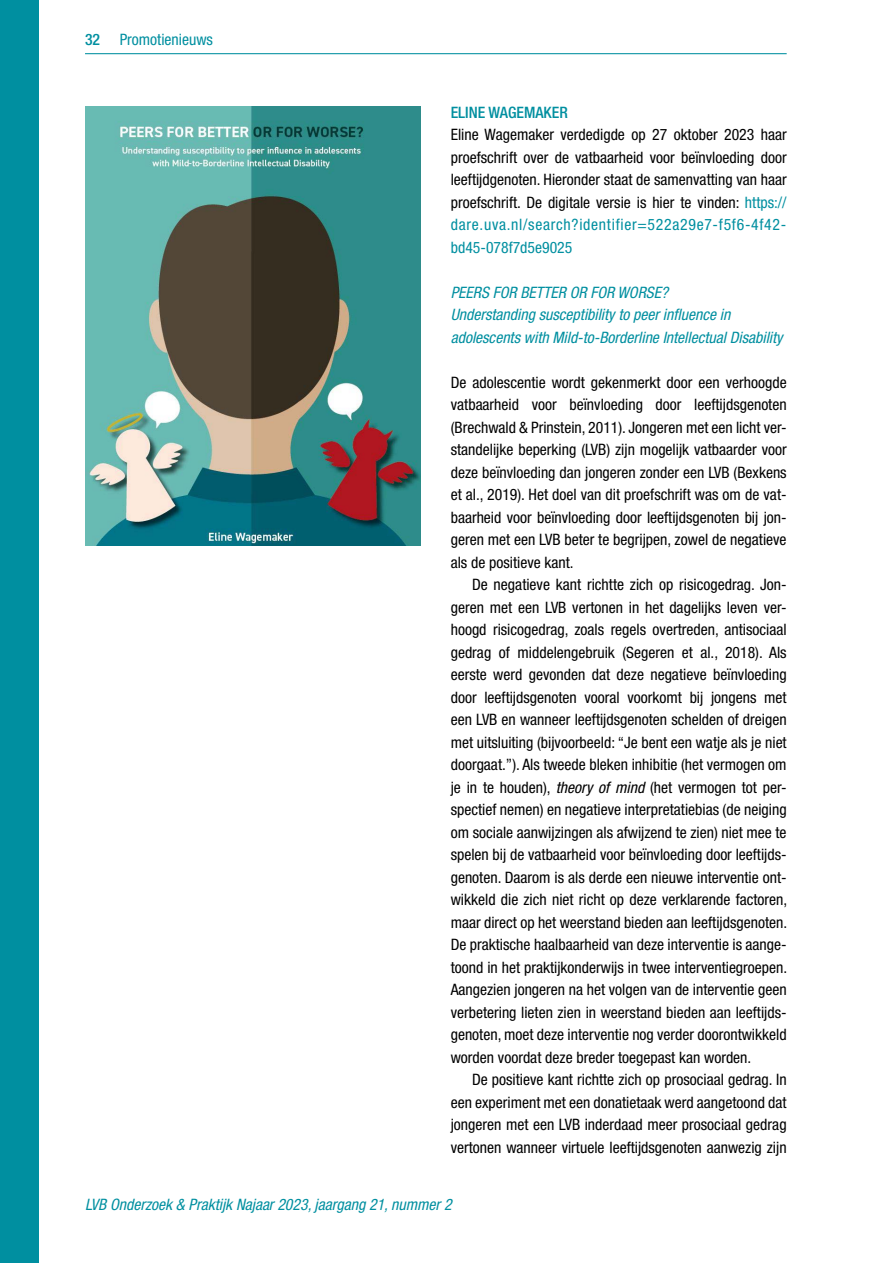
<style>
.page{position:relative;width:893px;height:1263px;background:#fff}
.page>*{position:absolute;margin:0;border:0;box-sizing:border-box;transform-origin:0 0}
.Normal_LVB_inspring{font:condensed 15.75px/22.5px "Helvetica Neue LT Std";color:#000;text-align:justify}
.Normal_LVB{font:condensed 15.75px/22.5px "Helvetica Neue LT Std";color:#000;text-align:justify}
.Normal_LVB-2{font:italic condensed 15.75px "Helvetica Neue LT Std";color:#008fa0}
.Normal_LVB-3{font:condensed 15.75px "Helvetica Neue LT Std";color:#008fa0}
.heading_2_LVB{font:500 condensed 15.75px "Helvetica Neue LT Std";color:#008fa0}
.s1{font-weight:500}
.s2{color:#008fa0}
.s3{font-style:italic}
</style>
<div class="page">
<hr style="left:85px;top:53px;width:702px;height:1px;background:#008fa0">
<div style="left:0;top:0;width:38px;height:1263px;background:#008fa0"></div>
<img style="left:85px;top:106px;width:336px;height:440px">
<p class="Normal_LVB-3" style="left:85px;top:31px;width:129px"><span class="s1">32</span> Promotienieuws</p>
<p class="heading_2_LVB" style="left:451px;top:103px;width:119px">ELINE WAGEMAKER</p>
<p class="Normal_LVB" style="left:451px;top:123px;width:337px">Eline Wagemaker verdedigde op 27 oktober 2023 haar proefschrift over de vatbaarheid voor beïnvloeding door leeftijdgenoten. Hieronder staat de samenvatting van haar proefschrift. De digitale versie is hier te vinden: <span class="s2">https:// dare.uva.nl/search?identifier=522a29e7-f5f6-4f42- bd45-078f7d5e9025</span></p>
<p class="Normal_LVB-2" style="left:451px;top:283px;width:219px">PEERS FOR BETTER OR FOR WORSE?</p>
<p class="Normal_LVB-2" style="left:451px;top:305px;width:281px">Understanding susceptibility to peer influence in</p>
<p class="Normal_LVB-2" style="left:451px;top:328px;width:333px">adolescents with Mild-to-Borderline Intellectual Disability</p>
<p class="Normal_LVB" style="left:451px;top:371px;width:337px">De adolescentie wordt gekenmerkt door een verhoogde vatbaarheid voor beïnvloeding door leeftijdsgenoten (Brechwald &amp; Prinstein, 2011). Jongeren met een licht ver&shy;standelijke beperking (LVB) zijn mogelijk vatbaarder voor deze beïnvloeding dan jongeren zonder een LVB (Bexkens et al., 2019). Het doel van dit proefschrift was om de vat&shy;baarheid voor beïnvloeding door leeftijdsgenoten bij jon&shy;geren met een LVB beter te begrijpen, zowel de negatieve als de positieve kant.</p>
<p class="Normal_LVB_inspring" style="left:451px;top:573px;width:338px;text-indent:21px">De negatieve kant richtte zich op risicogedrag. Jon&shy;geren met een LVB vertonen in het dagelijks leven ver&shy;hoogd risicogedrag, zoals regels overtreden, antisociaal gedrag of middelengebruik (Segeren et al., 2018). Als eerste werd gevonden dat deze negatieve beïnvloeding door leeftijdsgenoten vooral voorkomt bij jongens met een LVB en wanneer leeftijdsgenoten schelden of dreigen met uitsluiting (bijvoorbeeld: “Je bent een watje als je niet doorgaat.”). Als tweede bleken inhibitie (het vermogen om je in te houden), <span class="s3">theory of mind</span> (het vermogen tot per&shy;spectief nemen) en negatieve interpretatiebias (de neiging om sociale aanwijzingen als afwijzend te zien) niet mee te spelen bij de vatbaarheid voor beïnvloeding door leeftijds&shy;genoten. Daarom is als derde een nieuwe interventie ont&shy;wikkeld die zich niet richt op deze verklarende factoren, maar direct op het weerstand bieden aan leeftijdsgenoten.<br>De praktische haalbaarheid van deze interventie is aange&shy;toond in het praktijkonderwijs in twee interventiegroepen.<br>Aangezien jongeren na het volgen van de interventie geen verbetering lieten zien in weerstand bieden aan leeftijds&shy;genoten, moet deze interventie nog verder doorontwikkeld worden voordat deze breder toegepast kan worden.</p>
<p class="Normal_LVB_inspring" style="left:451px;top:1068px;width:337px;text-indent:21px">De positieve kant richtte zich op prosociaal gedrag. In een experiment met een donatietaak werd aangetoond dat jongeren met een LVB inderdaad meer prosociaal gedrag vertonen wanneer virtuele leeftijdsgenoten aanwezig zijn</p>
<p class="Normal_LVB-2" style="left:85px;top:1196px;width:368px">LVB Onderzoek &amp; Praktijk Najaar 2023, jaargang 21, nummer 2</p>
</div>
